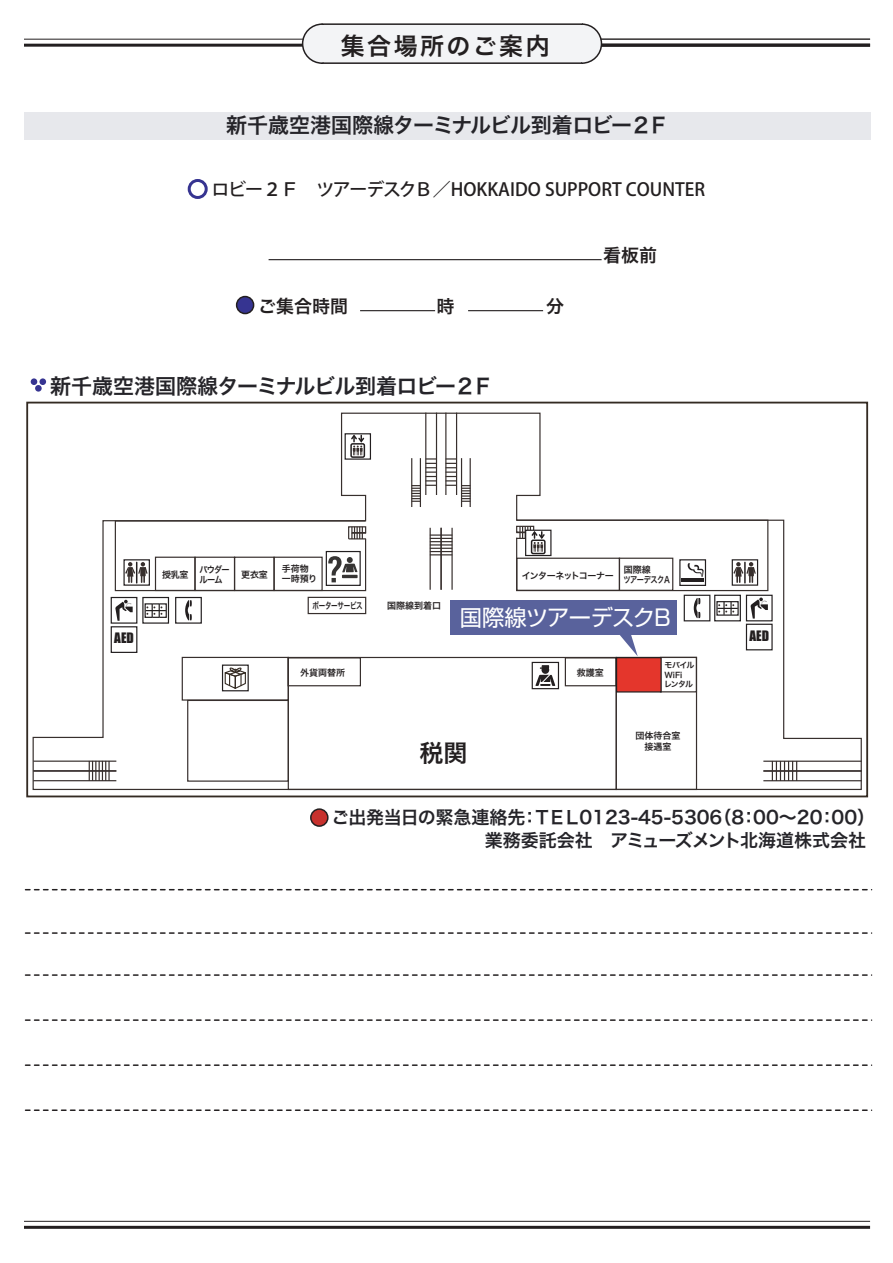
<style>
.page{position:relative;width:893px;height:1263px;background:#fff}
.page>*{position:absolute;margin:0;border:0;box-sizing:border-box;transform-origin:0 0}
.t1{font:24px "Hira Kaku Pro W6";letter-spacing:.1em;color:#231f20}
.t2{font:24px "Hira Kaku Std W6";color:#231f20}
.t3{font:22.35px "Shin Go Pr 6";letter-spacing:-.035em;color:#fff}
.t4{font:21px "Hira Kaku Std W6";letter-spacing:-.025em;color:#252429}
.t5{font:18px/22.5px "Hira Kaku Std W6";color:#252429}
.t6{font:500 18px "Koz Go Pro";color:#231f20}
.t7{font:18px "Hira Kaku Pro W6";color:#231f20}
.t8{font:13.2px "Impact";color:#231f20}
.t9{font:9px/10.8px "Hira Kaku Std W6";letter-spacing:-.025em;color:#231f20}
.t10{font:9px "Hira Kaku Std W6";letter-spacing:-.07em;color:#231f20}
.t11{font:9px/10.8px "Hira Kaku Std W6";letter-spacing:-.05em;color:#231f20}
.t12{font:9px "Hira Kaku Std W6";letter-spacing:-.025em;color:#231f20;scale:.72 1}
.t13{font:9px/10.8px "Hira Kaku Std W6";letter-spacing:-.025em;color:#231f20;scale:.91 1}
.t14{font:7.95px/9.3px "Hira Kaku Std W6";letter-spacing:-.06em;color:#231f20}
</style>
<div class="page">
<hr style="left:596px;top:44px;width:274px;height:3px;background:#231f20">
<hr style="left:596px;top:39px;width:274px;height:1px;background:#231f20">
<hr style="left:24px;top:44px;width:288px;height:3px;background:#231f20">
<hr style="left:24px;top:39px;width:288px;height:1px;background:#231f20">
<div style="left:311px;top:809px;width:17px;height:17px;background:#c7312d;border-radius:50%"></div>
<div style="left:310px;top:808px;width:19px;height:19px;border:2px solid #231f20;border-radius:50%"></div>
<svg style="left:26px;top:932px;width:846px;height:2px"></svg>
<svg style="left:26px;top:1109px;width:846px;height:2px"></svg>
<svg style="left:26px;top:1064px;width:846px;height:2px"></svg>
<svg style="left:26px;top:1019px;width:846px;height:2px"></svg>
<svg style="left:26px;top:974px;width:846px;height:2px"></svg>
<svg style="left:26px;top:889px;width:846px;height:1px"></svg>
<div style="left:24px;top:113px;width:846px;height:27px;background:#e7e8ec"></div>
<svg style="left:301px;top:23px;width:302px;height:41px"></svg>
<hr style="left:24px;top:1226px;width:846px;height:3px;background:#231f20">
<hr style="left:24px;top:1221px;width:846px;height:1px;background:#231f20">
<div style="left:188px;top:179px;width:20px;height:20px;border:3px solid #363491;border-radius:50%"></div>
<hr style="left:269px;top:259px;width:333px;height:1px;background:#231f20">
<hr style="left:360px;top:310px;width:75px;height:1px;background:#231f20">
<hr style="left:468px;top:310px;width:75px;height:1px;background:#231f20">
<div style="left:237px;top:297px;width:17px;height:17px;background:#363491;border-radius:50%"></div>
<div style="left:236px;top:296px;width:18px;height:18px;border:2px solid #231f20;border-radius:50%"></div>
<div style="left:39px;top:378px;width:7px;height:7px;background:#363491;border-radius:50%"></div>
<div style="left:35px;top:385px;width:7px;height:7px;background:#363491;border-radius:50%"></div>
<div style="left:31px;top:378px;width:6px;height:7px;background:#363491;border-radius:50%"></div>
<svg style="left:32px;top:412px;width:830px;height:379px"></svg>
<div style="left:451px;top:600px;width:226px;height:35px;background:#59629c"></div>
<svg style="left:614px;top:635px;width:24px;height:21px"></svg>
<div style="left:26px;top:402px;width:842px;height:395px;border:2px solid #342b23"></div>
<hr style="left:430px;top:528px;width:1px;height:62px;background:#372f2d">
<hr style="left:33px;top:760px;width:83px;height:2px;background:#372f2d">
<hr style="left:33px;top:780px;width:83px;height:1px;background:#372f2d">
<hr style="left:33px;top:770px;width:83px;height:2px;background:#372f2d">
<svg style="left:89px;top:761px;width:21px;height:20px"></svg>
<hr style="left:763px;top:770px;width:99px;height:2px;background:#372f2d">
<hr style="left:763px;top:780px;width:99px;height:1px;background:#372f2d">
<hr style="left:763px;top:761px;width:99px;height:1px;background:#372f2d">
<svg style="left:772px;top:761px;width:25px;height:20px"></svg>
<hr style="left:451px;top:528px;width:2px;height:62px;background:#372f2d">
<hr style="left:440px;top:528px;width:2px;height:62px;background:#372f2d">
<svg style="left:430px;top:534px;width:22px;height:21px"></svg>
<hr style="left:411px;top:458px;width:1px;height:49px;background:#372f2d">
<hr style="left:420px;top:458px;width:1px;height:49px;background:#372f2d">
<hr style="left:425px;top:413px;width:1px;height:82px;background:#372f2d">
<hr style="left:436px;top:413px;width:1px;height:82px;background:#372f2d">
<svg style="left:411px;top:458px;width:26px;height:44px"></svg>
<hr style="left:445px;top:413px;width:1px;height:82px;background:#372f2d">
<hr style="left:456px;top:413px;width:1px;height:82px;background:#372f2d">
<hr style="left:461px;top:458px;width:1px;height:49px;background:#372f2d">
<hr style="left:470px;top:458px;width:1px;height:49px;background:#372f2d">
<svg style="left:446px;top:458px;width:24px;height:44px"></svg>
<div style="left:142px;top:597px;width:27px;height:27px;background:#fff;border:1px solid #231f20"></div>
<svg style="left:145px;top:603px;width:22px;height:15px"></svg>
<svg style="left:145px;top:604px;width:21px;height:13px"></svg>
<div style="left:714px;top:595px;width:27px;height:26px;background:#fff;border:1px solid #231f20"></div>
<svg style="left:222px;top:664px;width:27px;height:27px"></svg>
<svg style="left:222px;top:666px;width:25px;height:24px"></svg>
<div style="left:345px;top:433px;width:26px;height:27px;background:#fff;border:1px solid #231f20"></div>
<div style="left:350px;top:443px;width:15px;height:15px;border:2px solid #231f20;border-radius:2px"></div>
<svg style="left:350px;top:433px;width:16px;height:22px"></svg>
<div style="left:532px;top:662px;width:27px;height:27px;background:#fff;border:1px solid #231f20"></div>
<svg style="left:535px;top:665px;width:20px;height:21px"></svg>
<div style="left:175px;top:597px;width:27px;height:27px;background:#fff;border:1px solid #231f20"></div>
<svg style="left:185px;top:600px;width:7px;height:20px"></svg>
<div style="left:684px;top:595px;width:26px;height:26px;background:#fff;border:1px solid #231f20"></div>
<div style="left:746px;top:595px;width:27px;height:26px;background:#fff;border:1px solid #231f20"></div>
<div style="left:111px;top:597px;width:26px;height:27px;background:#fff;border:1px solid #231f20"></div>
<svg style="left:115px;top:600px;width:18px;height:21px"></svg>
<div style="left:746px;top:624px;width:27px;height:26px;background:#fff;border:1px solid #231f20"></div>
<div style="left:111px;top:626px;width:26px;height:27px;background:#fff;border:1px solid #231f20"></div>
<svg style="left:114px;top:520px;width:253px;height:72px"></svg>
<svg style="left:515px;top:519px;width:254px;height:99px"></svg>
<h1 class="t1" style="left:341px;top:24px;width:210px">集合場所のご案内</h1>
<p class="t4" style="left:226px;top:109px;width:444px">新千歳空港国際線ターミナルビル到着ロビー２Ｆ</p>
<p class="t6" style="left:211px;top:178px;width:495px">ロビー２Ｆ　ツアーデスクＢ／HOKKAIDO SUPPORT COUNTER</p>
<p class="t7" style="left:258px;top:290px;width:91px">ご集合時間</p>
<p class="t7" style="left:437px;top:290px;width:19px">時</p>
<p class="t7" style="left:546px;top:290px;width:19px">分</p>
<p class="t4" style="left:50px;top:370px;width:444px">新千歳空港国際線ターミナルビル到着ロビー２Ｆ</p>
<p class="t7" style="left:603px;top:239px;width:55px">看板前</p>
<p class="t13" style="left:199px;top:564px;width:35px">パウダールーム</p>
<p class="t9" style="left:162px;top:569px;width:28px">授乳室</p>
<p class="t9" style="left:241px;top:569px;width:28px">更衣室</p>
<p class="t9" style="left:282px;top:563px;width:37px">手荷物一時預り</p>
<p class="t12" style="left:312px;top:599px;width:72px">ポーターサービス</p>
<p class="t9" style="left:387px;top:600px;width:55px">国際線到着口</p>
<p class="t10" style="left:522px;top:569px;width:93px">インターネットコーナー</p>
<p class="t11" style="left:623px;top:564px;width:48px">国際線<br>ツアーデスクA</p>
<p class="t3" style="left:460px;top:599px;width:213px">国際線ツアーデスクB</p>
<p class="t8" style="left:114px;top:628px;width:21px">AED</p>
<p class="t8" style="left:749px;top:625px;width:21px">AED</p>
<p class="t9" style="left:300px;top:667px;width:46px">外貨両替所</p>
<p class="t9" style="left:577px;top:667px;width:28px">救護室</p>
<p class="t14" style="left:664px;top:661px;width:32px">モバイル<br>WiFi<br>レンタル</p>
<p class="t9" style="left:635px;top:730px;width:46px">団体待合室</p>
<h1 class="t2" style="left:419px;top:734px;width:49px">税関</h1>
<p class="t9" style="left:644px;top:741px;width:28px">接遇室</p>
<p class="t5" style="left:485px;top:807px;width:392px;text-indent:-153px">ご出発当日の緊急連絡先：ＴＥＬ0123-45-5306（8：00～20：00）業務委託会社　アミューズメント北海道株式会社</p>
</div>
